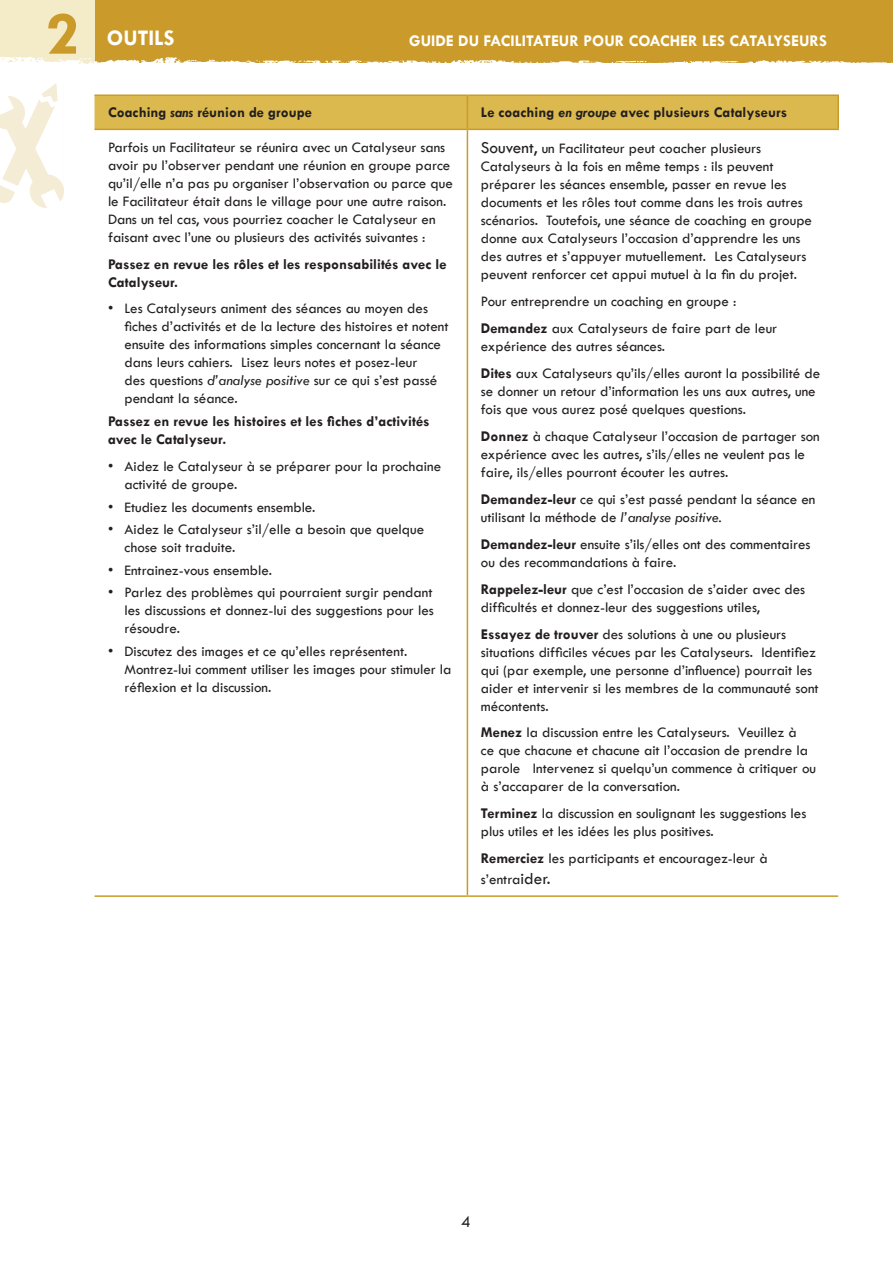
<style>
.page{position:relative;width:893px;height:1263px;background:#fff}
.page>*{position:absolute;margin:0;border:0;box-sizing:border-box;transform-origin:0 0}
.t1{font:700 63px "Tw Cen";color:#ca9b2a}
.t2{font:700 22.5px "Tw Cen";color:#fff}
.t3{font:17.25px "Tw Cen";color:#231f20}
.t4{font:700 16.5px "Tw Cen";color:#fff}
.t5{font:15px/18px "Tw Cen";color:#231f20}
.t6{font:700 15px/18px "Tw Cen";color:#231f20}
.s1{font-style:italic}
.s2{font-size:17.25px}
.s3{font-weight:700}
</style>
<div class="page">
<div style="left:0;top:0;width:893px;height:63px;background:#ca9b2a"></div>
<div style="left:0;top:0;width:94px;height:64px;background:#f4ebc9"></div>
<img style="left:0;top:51px;width:893px;height:13px">
<img style="left:0;top:83px;width:63px;height:125px">
<div style="left:94px;top:96px;width:743px;height:33px;background:#dbb94e"></div>
<hr style="left:94px;top:895px;width:373px;height:2px;background:#ca9b2a">
<hr style="left:467px;top:130px;width:1px;height:765px;background:#ca9b2a">
<hr style="left:467px;top:895px;width:371px;height:2px;background:#ca9b2a">
<hr style="left:94px;top:95px;width:373px;height:1px;background:#ca9b2a">
<hr style="left:467px;top:95px;width:372px;height:1px;background:#ca9b2a">
<hr style="left:467px;top:96px;width:1px;height:33px;background:#ca9b2a">
<hr style="left:837px;top:96px;width:2px;height:33px;background:#ca9b2a">
<hr style="left:94px;top:129px;width:373px;height:1px;background:#ca9b2a">
<hr style="left:467px;top:129px;width:372px;height:1px;background:#ca9b2a">
<h1 class="t1" style="left:46px;top:-4px;width:35px">2</h1>
<h2 class="t2" style="left:107px;top:24px;width:69px">OUTILS</h2>
<p class="t4" style="left:409px;top:31px;width:419px">GUIDE DU FACILITATEUR POUR COACHER LES CATALYSEURS</p>
<p class="t6" style="left:108px;top:103px;width:205px">Coaching <span class="s1">sans</span> réunion de groupe</p>
<p class="t6" style="left:481px;top:103px;width:308px">Le coaching <span class="s1">en groupe</span> avec plusieurs Catalyseurs</p>
<p class="t5" style="left:108px;top:138px;width:346px">Parfois un Facilitateur se réunira avec un Catalyseur sans avoir pu l’observer pendant une réunion en groupe parce qu’il/elle n’a pas pu organiser l’observation ou parce que le Facilitateur était dans le village pour une autre raison.<br>Dans un tel cas, vous pourriez coacher le Catalyseur en faisant avec l’une ou plusieurs des activités suivantes :</p>
<p class="t6" style="left:108px;top:254px;width:340px">Passez en revue les rôles et les responsabilités avec le<br>Catalyseur.</p>
<p class="t5" style="left:124px;top:300px;width:325px;text-indent:-16px">• Les Catalyseurs animent des séances au moyen des fiches d’activités et de la lecture des histoires et notent ensuite des informations simples concernant la séance dans leurs cahiers. Lisez leurs notes et posez-leur<br>des questions <span class="s1">d’analyse positive</span> sur ce qui s’est passé pendant la séance.</p>
<p class="t6" style="left:108px;top:412px;width:323px">Passez en revue les histoires et les fiches d’activités avec le Catalyseur.</p>
<p class="t5" style="left:124px;top:457px;width:318px;text-indent:-16px">• Aidez le Catalyseur à se préparer pour la prochaine activité de groupe.</p>
<p class="t5" style="left:108px;top:498px;width:209px">• Etudiez les documents ensemble.</p>
<p class="t5" style="left:124px;top:520px;width:301px;text-indent:-16px">• Aidez le Catalyseur s’il/elle a besoin que quelque chose soit traduite.</p>
<p class="t5" style="left:108px;top:561px;width:165px">• Entrainez-vous ensemble.</p>
<p class="t5" style="left:124px;top:583px;width:311px;text-align:justify;text-indent:-16px">• Parlez des problèmes qui pourraient surgir pendant les discussions et donnez-lui des suggestions pour les résoudre.</p>
<p class="t5" style="left:124px;top:642px;width:329px;text-indent:-16px">• Discutez des images et ce qu’elles représentent.<br>Montrez-lui comment utiliser les images pour stimuler la réflexion et la discussion.</p>
<p class="t5" style="left:481px;top:139px;width:333px"><span class="s2">Souvent,</span> un Facilitateur peut coacher plusieurs Catalyseurs à la fois en même temps : ils peuvent préparer les séances ensemble, passer en revue les documents et les rôles tout comme dans les trois autres scénarios. Toutefois, une séance de coaching en groupe donne aux Catalyseurs l’occasion d’apprendre les uns des autres et s’appuyer mutuellement. Les Catalyseurs peuvent renforcer cet appui mutuel à la fin du projet.</p>
<p class="t5" style="left:481px;top:288px;width:298px;line-height:26.8px">Pour entreprendre un coaching en groupe :<br><span class="s3">Demandez</span> aux Catalyseurs de faire part de leur</p>
<p class="t5" style="left:481px;top:333px;width:341px;line-height:26.8px">expérience des autres séances.<br><span class="s3">Dites</span> aux Catalyseurs qu’ils/elles auront la possibilité de</p>
<p class="t5" style="left:481px;top:382px;width:336px">se donner un retour d’information les uns aux autres, une fois que vous aurez posé quelques questions.</p>
<p class="t5" style="left:481px;top:427px;width:340px"><span class="s3">Donnez</span> à chaque Catalyseur l’occasion de partager son expérience avec les autres, s’ils/elles ne veulent pas le faire, ils/elles pourront écouter les autres.</p>
<p class="t5" style="left:481px;top:490px;width:336px"><span class="s3">Demandez-leur</span> ce qui s’est passé pendant la séance en utilisant la méthode de <span class="s1">l’analyse positive.</span></p>
<p class="t5" style="left:481px;top:535px;width:331px"><span class="s3">Demandez-leur</span> ensuite s’ils/elles ont des commentaires ou des recommandations à faire.</p>
<p class="t5" style="left:481px;top:580px;width:326px"><span class="s3">Rappelez-leur</span> que c’est l’occasion de s’aider avec des difficultés et donnez-leur des suggestions utiles,</p>
<p class="t5" style="left:481px;top:625px;width:339px"><span class="s3">Essayez de trouver</span> des solutions à une ou plusieurs situations difficiles vécues par les Catalyseurs. Identifiez qui (par exemple, une personne d’influence) pourrait les aider et intervenir si les membres de la communauté sont mécontents.</p>
<p class="t5" style="left:481px;top:724px;width:337px"><span class="s3">Menez</span> la discussion entre les Catalyseurs. Veuillez à<br>ce que chacune et chacune ait l’occasion de prendre la parole Intervenez si quelqu’un commence à critiquer ou à s’accaparer de la conversation.</p>
<p class="t5" style="left:481px;top:804px;width:327px"><span class="s3">Terminez</span> la discussion en soulignant les suggestions les plus utiles et les idées les plus positives.</p>
<p class="t5" style="left:481px;top:848px;width:288px;line-height:21px"><span class="s3">Remerciez</span> les participants et encouragez-leur à s’entra<span class="s2">ider.</span></p>
<p class="t3" style="left:461px;top:1211px;width:11px">4</p>
</div>
